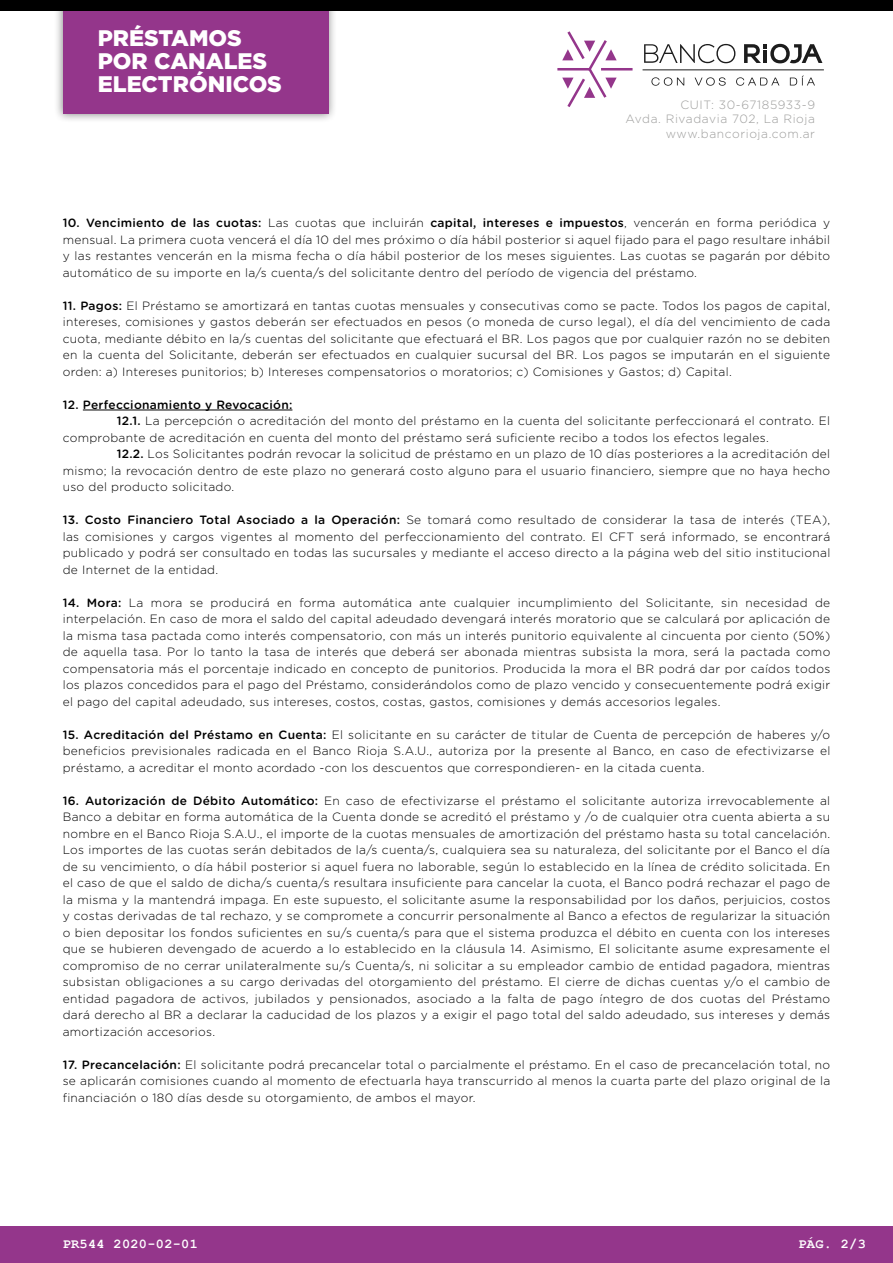
<style>
.page{position:relative;width:893px;height:1263px;background:#fff}
.page>*{position:absolute;margin:0;border:0;box-sizing:border-box;transform-origin:0 0}
.t1{font:900 22.5px/22.5px "Gotham HTF";color:#fff}
.t2{font:700 13.5px "Courier New";letter-spacing:.025em;color:#fff}
.t3{font:300 12px/16.5px "Gotham HTF";letter-spacing:.025em;color:#000;text-align:justify}
.t4{font:500 12px "Gotham Rounded";letter-spacing:.025em;color:#000}
.t5{font:300 12px/14.4px "Gotham HTF";letter-spacing:.05em;color:#9d9d9c;text-align:right}
.s1{font-family:"Gotham HTF";font-weight:300}
.s2{font-family:"Gotham Rounded";font-weight:500}
</style>
<div class="page">
<div style="left:0;top:1227px;width:893px;height:36px;background:#94368b"></div>
<hr style="left:83px;top:410px;width:209px;height:1px;background:#000">
<div style="left:54px;top:0;width:284px;height:123px;background:#000;opacity:.48"></div>
<div style="left:63px;top:0;width:265px;height:114px;background:#94368b"></div>
<div style="left:0;top:0;width:893px;height:11px;background:#000"></div>
<svg style="left:557px;top:31px;width:76px;height:76px"></svg>
<hr style="left:643px;top:70px;width:181px;height:1px;background:#1c1c1c">
<svg style="left:651px;top:77px;width:33px;height:9px"></svg>
<svg style="left:695px;top:77px;width:31px;height:9px"></svg>
<svg style="left:736px;top:77px;width:43px;height:9px"></svg>
<svg style="left:790px;top:76px;width:25px;height:9px"></svg>
<svg style="left:744px;top:44px;width:78px;height:19px"></svg>
<svg style="left:644px;top:44px;width:91px;height:19px"></svg>
<h1 class="t1" style="left:98px;top:27px;width:186px">PRÉSTAMOS<br>POR CANALES<br>ELECTRÓNICOS</h1>
<p class="t5" style="left:626px;top:97px;width:191px">CUIT: 30-67185933-9<br>Avda. Rivadavia 702, La Rioja www.bancorioja.com.ar</p>
<p class="t4" style="left:63px;top:214px;width:769px">10. Vencimiento de las cuotas: <span class="s1">Las cuotas que incluirán</span> capital, intereses e impuestos<span class="s1">, vencerán en forma periódica y</span></p>
<p class="t3" style="left:63px;top:231px;width:769px">mensual. La primera cuota vencerá el día 10 del mes próximo o día hábil posterior si aquel fijado para el pago resultare inhábil y las restantes vencerán en la misma fecha o día hábil posterior de los meses siguientes. Las cuotas se pagarán por débito automático de su importe en la/s cuenta/s del solicitante dentro del período de vigencia del préstamo.</p>
<p class="t3" style="left:63px;top:297px;width:769px"><span class="s2">11. Pagos:</span> El Préstamo se amortizará en tantas cuotas mensuales y consecutivas como se pacte. Todos los pagos de capital, intereses, comisiones y gastos deberán ser efectuados en pesos (o moneda de curso legal), el día del vencimiento de cada cuota, mediante débito en la/s cuentas del solicitante que efectuará el BR. Los pagos que por cualquier razón no se debiten en la cuenta del Solicitante, deberán ser efectuados en cualquier sucursal del BR. Los pagos se imputarán en el siguiente orden: a) Intereses punitorios; b) Intereses compensatorios o moratorios; c) Comisiones y Gastos; d) Capital.</p>
<p class="t4" style="left:63px;top:396px;width:231px">12. Perfeccionamiento y Revocación:</p>
<p class="t3" style="left:117px;top:413px;width:715px"><span class="s2">12.1.</span> La percepción o acreditación del monto del préstamo en la cuenta del solicitante perfeccionará el contrato. El</p>
<p class="t3" style="left:63px;top:429px;width:708px">comprobante de acreditación en cuenta del monto del préstamo será suficiente recibo a todos los efectos legales.</p>
<p class="t3" style="left:117px;top:446px;width:715px"><span class="s2">12.2.</span> Los Solicitantes podrán revocar la solicitud de préstamo en un plazo de 10 días posteriores a la acreditación del</p>
<p class="t3" style="left:63px;top:462px;width:769px">mismo; la revocación dentro de este plazo no generará costo alguno para el usuario financiero, siempre que no haya hecho</p>
<p class="t3" style="left:63px;top:479px;width:173px">uso del producto solicitado.</p>
<p class="t3" style="left:63px;top:512px;width:769px"><span class="s2">13. Costo Financiero Total Asociado a la Operación:</span> Se tomará como resultado de considerar la tasa de interés (TEA), las comisiones y cargos vigentes al momento del perfeccionamiento del contrato. El CFT será informado, se encontrará publicado y podrá ser consultado en todas las sucursales y mediante el acceso directo a la página web del sitio institucional de Internet de la entidad.</p>
<p class="t3" style="left:63px;top:594px;width:769px"><span class="s2">14. Mora:</span> La mora se producirá en forma automática ante cualquier incumplimiento del Solicitante, sin necesidad de interpelación. En caso de mora el saldo del capital adeudado devengará interés moratorio que se calculará por aplicación de la misma tasa pactada como interés compensatorio, con más un interés punitorio equivalente al cincuenta por ciento (50%) de aquella tasa. Por lo tanto la tasa de interés que deberá ser abonada mientras subsista la mora, será la pactada como compensatoria más el porcentaje indicado en concepto de punitorios. Producida la mora el BR podrá dar por caídos todos los plazos concedidos para el pago del Préstamo, considerándolos como de plazo vencido y consecuentemente podrá exigir el pago del capital adeudado, sus intereses, costos, costas, gastos, comisiones y demás accesorios legales.</p>
<p class="t3" style="left:63px;top:726px;width:769px"><span class="s2">15. Acreditación del Préstamo en Cuenta:</span> El solicitante en su carácter de titular de Cuenta de percepción de haberes y/o beneficios previsionales radicada en el Banco Rioja S.A.U., autoriza por la presente al Banco, en caso de efectivizarse el préstamo, a acreditar el monto acordado -con los descuentos que correspondieren- en la citada cuenta.</p>
<p class="t3" style="left:63px;top:792px;width:769px"><span class="s2">16. Autorización de Débito Automático:</span> En caso de efectivizarse el préstamo el solicitante autoriza irrevocablemente al Banco a debitar en forma automática de la Cuenta donde se acreditó el préstamo y /o de cualquier otra cuenta abierta a su nombre en el Banco Rioja S.A.U., el importe de la cuotas mensuales de amortización del préstamo hasta su total cancelación.<br>Los importes de las cuotas serán debitados de la/s cuenta/s, cualquiera sea su naturaleza, del solicitante por el Banco el día de su vencimiento, o día hábil posterior si aquel fuera no laborable, según lo establecido en la línea de crédito solicitada. En el caso de que el saldo de dicha/s cuenta/s resultara insuficiente para cancelar la cuota, el Banco podrá rechazar el pago de la misma y la mantendrá impaga. En este supuesto, el solicitante asume la responsabilidad por los daños, perjuicios, costos y costas derivadas de tal rechazo, y se compromete a concurrir personalmente al Banco a efectos de regularizar la situación o bien depositar los fondos suficientes en su/s cuenta/s para que el sistema produzca el débito en cuenta con los intereses que se hubieren devengado de acuerdo a lo establecido en la cláusula 14. Asimismo, El solicitante asume expresamente el compromiso de no cerrar unilateralmente su/s Cuenta/s, ni solicitar a su empleador cambio de entidad pagadora, mientras subsistan obligaciones a su cargo derivadas del otorgamiento del préstamo. El cierre de dichas cuentas y/o el cambio de entidad pagadora de activos, jubilados y pensionados, asociado a la falta de pago íntegro de dos cuotas del Préstamo dará derecho al BR a declarar la caducidad de los plazos y a exigir el pago total del saldo adeudado, sus intereses y demás amortización accesorios.</p>
<p class="t3" style="left:63px;top:1056px;width:769px"><span class="s2">17. Precancelación:</span> El solicitante podrá precancelar total o parcialmente el préstamo. En el caso de precancelación total, no se aplicarán comisiones cuando al momento de efectuarla haya transcurrido al menos la cuarta parte del plazo original de la financiación o 180 días desde su otorgamiento, de ambos el mayor.</p>
<p class="t2" style="left:63px;top:1235px;width:137px">PR544 2020-02-01</p>
<p class="t2" style="left:798px;top:1235px;width:69px">PÁG. 2/3</p>
</div>
